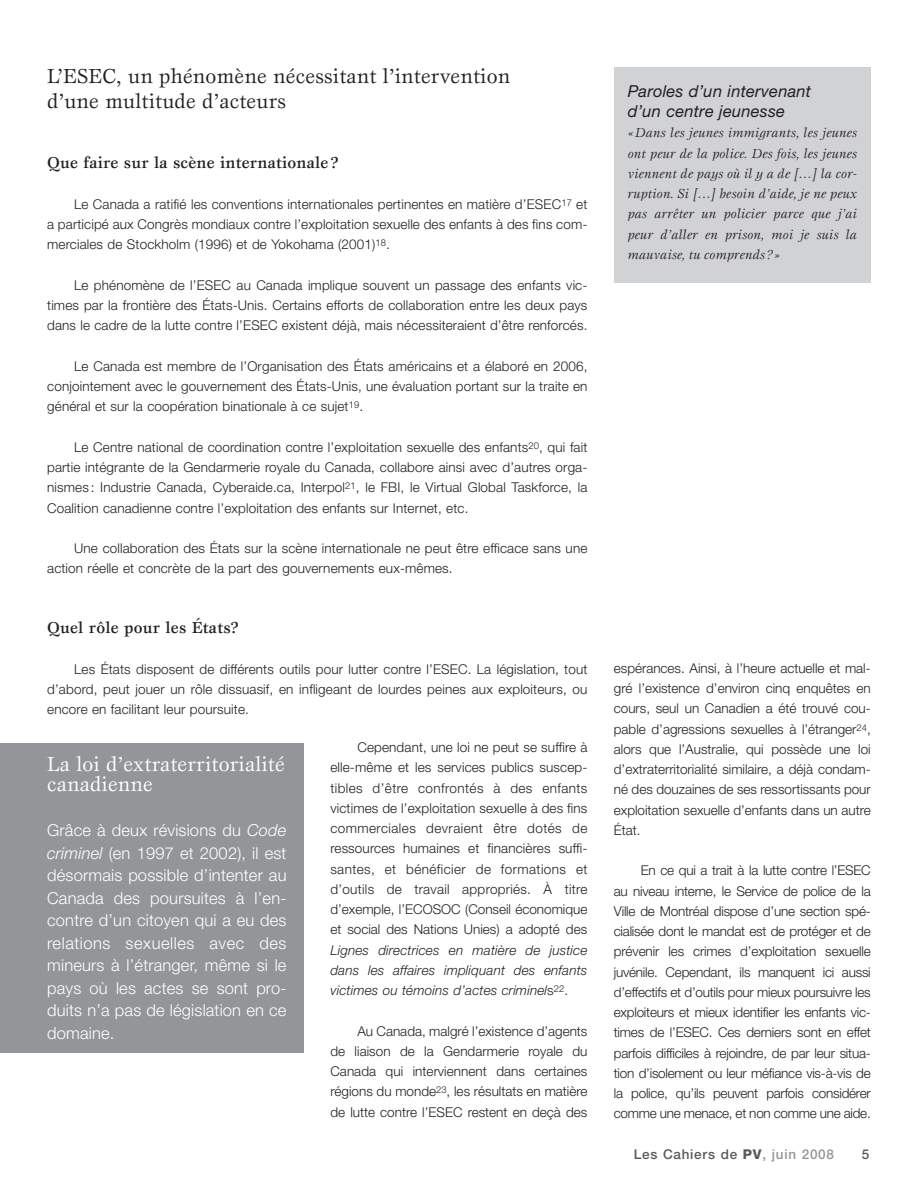
<style>
.page{position:relative;width:918px;height:1188px;background:#fff}
.page>*{position:absolute;margin:0;border:0;box-sizing:border-box;transform-origin:0 0}
.t1{font:21px/25.5px "Esprit";letter-spacing:.01em;color:#231f20}
.t2{font:21px/20.2px "Esprit";letter-spacing:.01em;color:#fff}
.t3{font:300 16.5px/22.5px "Helvetica Neue";letter-spacing:.01em;color:#fff;text-align:justify}
.t4{font:500 16.5px "Esprit";letter-spacing:.01em;color:#231f20}
.t5{font:italic 16.5px/20.2px "Helvetica Neue";letter-spacing:.01em;color:#231f20}
.t6{font:300 13.5px/20.2px "Helvetica Neue";letter-spacing:.01em;color:#231f20;text-align:justify}
.t7{font:italic 13.5px/20.2px "Esprit";letter-spacing:.01em;color:#231f20;text-align:justify}
.t8{font:italic 300 13.5px/20.2px "Helvetica Neue";letter-spacing:.01em;color:#231f20;text-align:justify}
.t9{font:500 13.5px "Helvetica Neue";letter-spacing:.055em;color:#58595b}
.s1{font-style:italic}
.s2{font-style:normal}
.s3{font-weight:800}
.s4{color:#939598}
</style>
<div class="page">
<div style="left:0;top:744px;width:304px;height:309px;background:#939598"></div>
<div style="left:614px;top:68px;width:257px;height:216px;background:#d1d2d4"></div>
<h1 class="t1" style="left:47px;top:65px;width:465px">L’ESEC, un phénomène nécessitant l’intervention d’une multitude d’acteurs</h1>
<p class="t4" style="left:47px;top:156px;width:293px">Que faire sur la scène internationale?</p>
<p class="t6" style="left:47px;top:195px;width:542px;text-indent:27px">Le Canada a ratifié les conventions internationales pertinentes en matière d’ESEC<sup>17</sup> et a participé aux Congrès mondiaux contre l’exploitation sexuelle des enfants à des fins com&shy;merciales de Stockholm (1996) et de Yokohama (2001)<sup>18</sup>.</p>
<p class="t6" style="left:47px;top:276px;width:542px;text-indent:27px">Le phénomène de l’ESEC au Canada implique souvent un passage des enfants vic&shy;times par la frontière des États-Unis. Certains efforts de collaboration entre les deux pays dans le cadre de la lutte contre l’ESEC existent déjà, mais nécessiteraient d’être renforcés.</p>
<p class="t6" style="left:47px;top:357px;width:542px;text-indent:27px">Le Canada est membre de l’Organisation des États américains et a élaboré en 2006, conjointement avec le gouvernement des États-Unis, une évaluation portant sur la traite en général et sur la coopération binationale à ce sujet<sup>19</sup>.</p>
<p class="t6" style="left:47px;top:438px;width:542px;text-indent:27px">Le Centre national de coordination contre l’exploitation sexuelle des enfants<sup>20</sup>, qui fait partie intégrante de la Gendarmerie royale du Canada, collabore ainsi avec d’autres orga&shy;nismes: Industrie Canada, Cyberaide.ca, Interpol<sup>21</sup>, le FBI, le Virtual Global Taskforce, la Coalition canadienne contre l’exploitation des enfants sur Internet, etc.</p>
<p class="t6" style="left:47px;top:539px;width:542px;text-indent:27px">Une collaboration des États sur la scène internationale ne peut être efficace sans une action réelle et concrète de la part des gouvernements eux-mêmes.</p>
<p class="t4" style="left:47px;top:621px;width:193px">Quel rôle pour les États?</p>
<p class="t6" style="left:47px;top:660px;width:542px;text-indent:27px">Les États disposent de différents outils pour lutter contre l’ESEC. La législation, tout d’abord, peut jouer un rôle dissuasif, en infligeant de lourdes peines aux exploiteurs, ou encore en facilitant leur poursuite.</p>
<h1 class="t2" style="left:47px;top:756px;width:239px">La loi d’extraterritorialité canadienne</h1>
<p class="t3" style="left:47px;top:821px;width:241px">Grâce à deux révisions du <span class="s1">Code criminel</span> (en 1997 et 2002), il est désormais possible d’intenter au Canada des poursuites à l’en&shy;contre d’un citoyen qui a eu des relations sexuelles avec des mineurs à l’étranger, même si le pays où les actes se sont pro&shy;duits n’a pas de législation en ce domaine.</p>
<p class="t6" style="left:330px;top:738px;width:259px;text-indent:27px">Cependant, une loi ne peut se suffire à elle-même et les services publics suscep&shy;tibles d’être confrontés à des enfants victimes de l’exploitation sexuelle à des fins commerciales devraient être dotés de ressources humaines et financières suffi&shy;santes, et bénéficier de formations et d’outils de travail appropriés. À titre d’exemple, l’ECOSOC (Conseil économique et social des Nations Unies) a adopté des</p>
<p class="t8" style="left:330px;top:941px;width:259px">Lignes directrices en matière de justice dans les affaires impliquant des enfants victimes ou témoins d’actes criminel<span class="s2">s</span><sup>22</sup><span class="s2">.</span></p>
<p class="t6" style="left:330px;top:1022px;width:259px;text-indent:27px">Au Canada, malgré l’existence d’agents de liaison de la Gendarmerie royale du Canada qui interviennent dans certaines régions du monde<sup>23</sup>, les résultats en matière de lutte contre l’ESEC restent en deçà des</p>
<p class="t5" style="left:628px;top:83px;width:185px">Paroles d’un intervenant d’un centre jeunesse</p>
<p class="t7" style="left:628px;top:124px;width:231px">« Dans les jeunes immigrants, les jeunes ont peur de la police. Des fois, les jeunes viennent de pays où il y a de […] la cor&shy;ruption. Si […] besoin d’aide, je ne peux pas arrêter un policier parce que j’ai peur d’aller en prison, moi je suis la mauvaise, tu comprends ? »</p>
<p class="t6" style="left:614px;top:659px;width:258px">espérances. Ainsi, à l’heure actuelle et mal&shy;gré l’existence d’environ cinq enquêtes en cours, seul un Canadien a été trouvé cou&shy;pable d’agressions sexuelles à l’étranger<sup>24</sup>, alors que l’Australie, qui possède une loi d’extraterritorialité similaire, a déjà condam&shy;né des douzaines de ses ressortissants pour exploitation sexuelle d’enfants dans un autre État.</p>
<p class="t6" style="left:614px;top:862px;width:258px;text-indent:27px">En ce qui a trait à la lutte contre l’ESEC au niveau interne, le Service de police de la Ville de Montréal dispose d’une section spé&shy;cialisée dont le mandat est de protéger et de prévenir les crimes d’exploitation sexuelle juvénile. Cependant, ils manquent ici aussi d’effectifs et d’outils pour mieux poursuivre les exploiteurs et mieux identifier les enfants vic&shy;times de l’ESEC. Ces derniers sont en effet parfois difficiles à rejoindre, de par leur situa&shy;tion d’isolement ou leur méfiance vis-à-vis de la police, qu’ils peuvent parfois considérer comme une menace, et non comme une aide.</p>
<p class="t9" style="left:634px;top:1149px;width:202px">Les Cahiers de <span class="s3">PV</span><span class="s4">, juin 2008</span></p>
<p class="t9" style="left:862px;top:1149px;width:9px">5</p>
</div>
